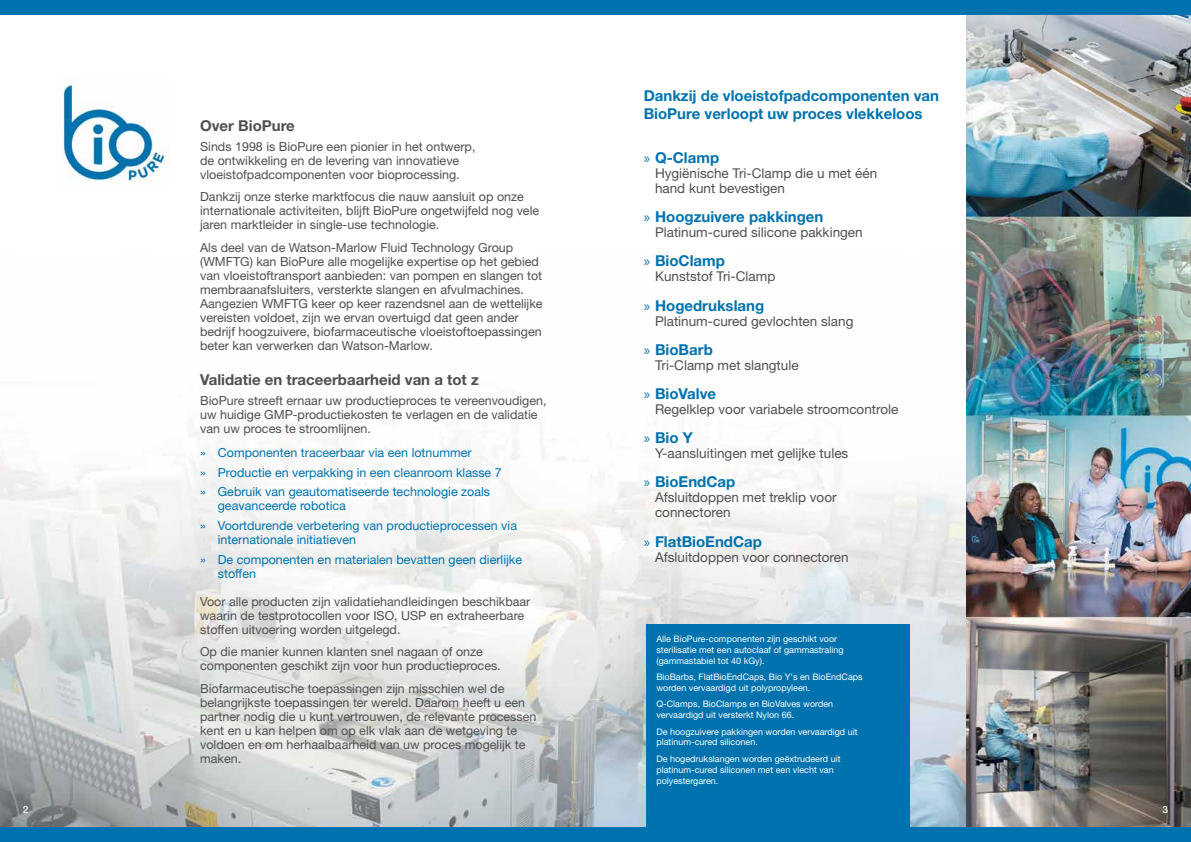
<style>
.page{position:relative;width:1191px;height:842px;background:#fff}
.page>*{position:absolute;margin:0;border:0;box-sizing:border-box;transform-origin:0 0}
.t1{font:700 15px/18px "Helvetica Neue LT Std";color:#0073ae}
.t2{font:700 15px "Helvetica Neue LT Std";color:#4f4f51}
.t3{font:13.5px/15px "Helvetica Neue LT Std";color:#4f4f51}
.t4{font:12.5px/14px "Helvetica Neue LT Std";color:#4f4f51}
.t5{font:12.5px/19.7px "Helvetica Neue LT Std";color:#0073ae}
.t6{font:500 10px "Helvetica Neue LT Std";color:#fff}
.t7{font:9px/10.8px "Helvetica Neue LT Std";color:#fff}
.s1{font-family:"Myriad Pro";font-weight:400}
</style>
<div class="page">
<img style="left:0;top:255px;width:967px;height:572px">
<img style="left:967px;top:14px;width:224px;height:813px">
<div style="left:0;top:0;width:595px;height:14px;background:#0073ae"></div>
<div style="left:595px;top:0;width:596px;height:14px;background:#0073ae"></div>
<div style="left:0;top:827px;width:595px;height:15px;background:#0073ae"></div>
<div style="left:595px;top:827px;width:596px;height:15px;background:#0073ae"></div>
<div style="left:646px;top:624px;width:263px;height:204px;background:#0073ae"></div>
<img style="left:58px;top:82px;width:112px;height:99px">
<p class="t2" style="left:200px;top:117px;width:96px">Over BioPure</p>
<p class="t4" style="left:200px;top:139px;width:277px">Sinds 1998 is BioPure een pionier in het ontwerp, de ontwikkeling en de levering van innovatieve vloeistofpadcomponenten voor bioprocessing.</p>
<p class="t4" style="left:200px;top:190px;width:340px">Dankzij onze sterke marktfocus die nauw aansluit op onze internationale activiteiten, blijft BioPure ongetwijfeld nog vele jaren marktleider in single-use technologie.</p>
<p class="t4" style="left:200px;top:240px;width:344px">Als deel van de Watson-Marlow Fluid Technology Group (WMFTG) kan BioPure alle mogelijke expertise op het gebied van vloeistoftransport aanbieden: van pompen en slangen tot membraanafsluiters, versterkte slangen en afvulmachines.<br>Aangezien WMFTG keer op keer razendsnel aan de wettelijke vereisten voldoet, zijn we ervan overtuigd dat geen ander bedrijf hoogzuivere, biofarmaceutische vloeistoftoepassingen beter kan verwerken dan Watson-Marlow.</p>
<p class="t2" style="left:200px;top:370px;width:280px">Validatie en traceerbaarheid van a tot z</p>
<p class="t4" style="left:200px;top:393px;width:348px">BioPure streeft ernaar uw productieproces te vereenvoudigen, uw huidige GMP-productiekosten te verlagen en de validatie van uw proces te stroomlijnen.</p>
<p class="t5" style="left:200px;top:443px;width:303px">» Componenten traceerbaar via een lotnummer<br>» Productie en verpakking in een cleanroom klasse 7 » Gebruik van geautomatiseerde technologie zoals</p>
<p class="t5" style="left:200px;top:496px;width:318px;text-indent:18px">geavanceerde robotica<br>» Voortdurende verbetering van productieprocessen via</p>
<p class="t5" style="left:200px;top:530px;width:323px;text-indent:18px">internationale initiatieven<br>» De componenten en materialen bevatten geen dierlijke</p>
<p class="t5" style="left:218px;top:563px;width:40px">stoffen</p>
<p class="t4" style="left:200px;top:594px;width:332px">Voor alle producten zijn validatiehandleidingen beschikbaar waarin de testprotocollen voor ISO, USP en extraheerbare stoffen uitvoering worden uitgelegd.</p>
<p class="t4" style="left:200px;top:645px;width:302px">Op die manier kunnen klanten snel nagaan of onze componenten geschikt zijn voor hun productieproces.</p>
<p class="t4" style="left:200px;top:681px;width:338px">Biofarmaceutische toepassingen zijn misschien wel de belangrijkste toepassingen ter wereld. Daarom heeft u een partner nodig die u kunt vertrouwen, de relevante processen kent en u kan helpen om op elk vlak aan de wetgeving te voldoen en om herhaalbaarheid van uw proces mogelijk te maken.</p>
<p class="t1" style="left:643px;top:87px;width:297px">Dankzij de vloeistofpadcomponenten van<br>BioPure verloopt uw proces vlekkeloos</p>
<p class="t1" style="left:643px;top:148px;width:77px"><span class="s1">»</span> Q-Clamp</p>
<p class="t3" style="left:655px;top:166px;width:224px">Hygiënische Tri-Clamp die u met één hand kunt bevestigen</p>
<p class="t1" style="left:643px;top:208px;width:181px"><span class="s1">»</span> Hoogzuivere pakkingen</p>
<p class="t3" style="left:655px;top:225px;width:209px">Platinum-cured silicone pakkingen</p>
<p class="t1" style="left:643px;top:252px;width:83px"><span class="s1">»</span> BioClamp</p>
<p class="t3" style="left:655px;top:269px;width:122px">Kunststof Tri-Clamp</p>
<p class="t1" style="left:643px;top:296px;width:122px"><span class="s1">»</span> Hogedrukslang</p>
<p class="t3" style="left:655px;top:313px;width:200px">Platinum-cured gevlochten slang</p>
<p class="t1" style="left:643px;top:340px;width:71px"><span class="s1">»</span> BioBarb</p>
<p class="t3" style="left:655px;top:357px;width:145px">Tri-Clamp met slangtule</p>
<p class="t1" style="left:643px;top:384px;width:74px"><span class="s1">»</span> BioValve</p>
<p class="t3" style="left:655px;top:401px;width:245px">Regelklep voor variabele stroomcontrole</p>
<p class="t1" style="left:643px;top:428px;width:51px"><span class="s1">»</span> Bio Y</p>
<p class="t3" style="left:655px;top:446px;width:195px">Y-aansluitingen met gelijke tules</p>
<p class="t1" style="left:643px;top:473px;width:93px"><span class="s1">»</span> BioEndCap</p>
<p class="t3" style="left:655px;top:490px;width:183px">Afsluitdoppen met treklip voor connectoren</p>
<p class="t1" style="left:643px;top:532px;width:120px"><span class="s1">»</span> FlatBioEndCap</p>
<p class="t3" style="left:655px;top:549px;width:195px">Afsluitdoppen voor connectoren</p>
<p class="t7" style="left:656px;top:633px;width:189px">Alle BioPure-componenten zijn geschikt voor sterilisatie met een autoclaaf of gammastraling (gammastabiel tot 40 kGy).</p>
<p class="t7" style="left:656px;top:671px;width:208px">BioBarbs, FlatBioEndCaps, Bio Y's en BioEndCaps worden vervaardigd uit polypropyleen.</p>
<p class="t7" style="left:656px;top:699px;width:178px">Q-Clamps, BioClamps en BioValves worden vervaardigd uit versterkt Nylon 66.</p>
<p class="t7" style="left:656px;top:726px;width:203px">De hoogzuivere pakkingen worden vervaardigd uit platinum-cured siliconen.</p>
<p class="t7" style="left:656px;top:753px;width:186px">De hogedrukslangen worden geëxtrudeerd uit platinum-cured siliconen met een vlecht van polyestergaren.</p>
<p class="t6" style="left:23px;top:804px;width:7px">2</p>
<p class="t6" style="left:1162px;top:804px;width:7px">3</p>
</div>
